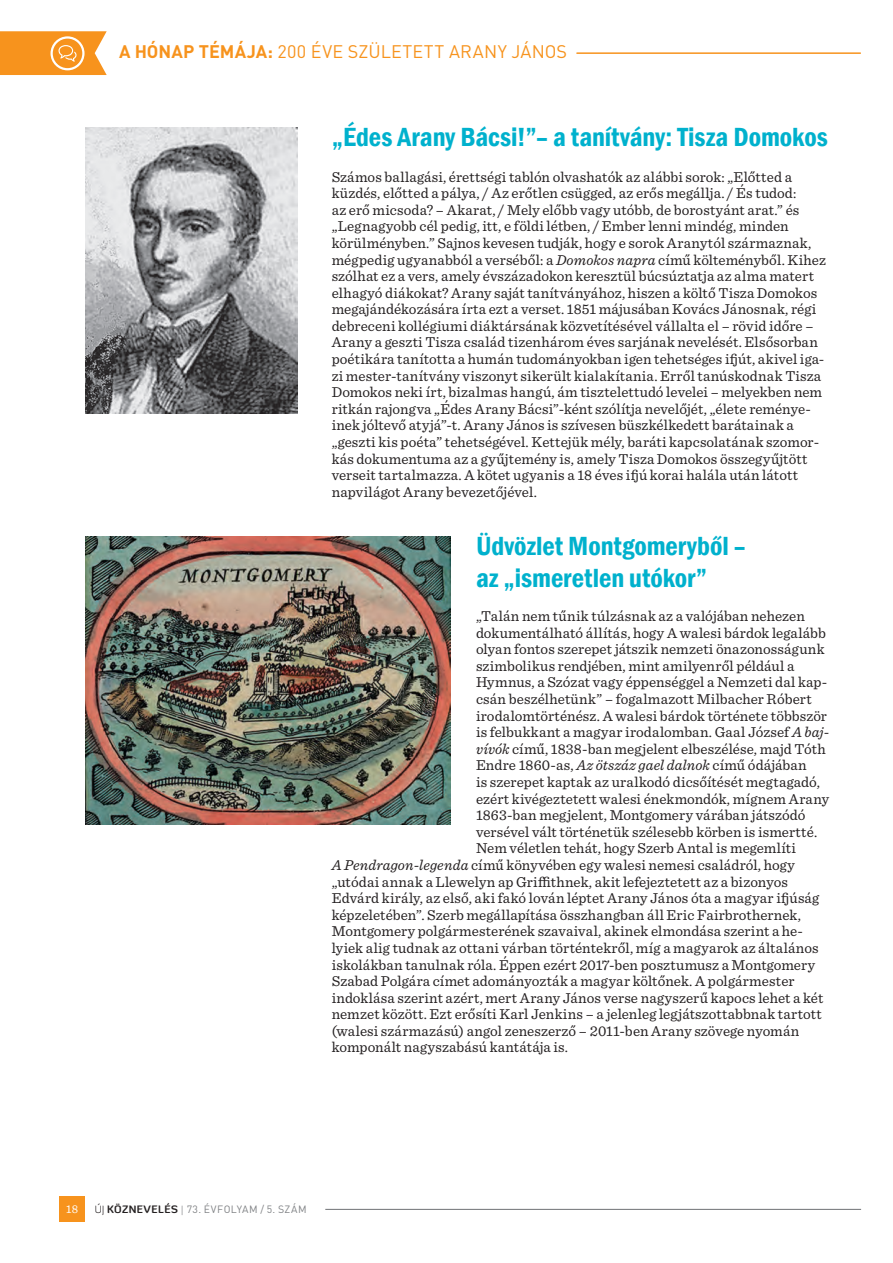
<style>
.page{position:relative;width:893px;height:1263px;background:#fff}
.page>*{position:absolute;margin:0;border:0;box-sizing:border-box;transform-origin:0 0}
.Alcím_cikk{font:600 condensed 27px/32.4px "Franklin Gothic";letter-spacing:-.005em;color:#00b1cd}
.t1{font:18px "DIN Pro";letter-spacing:.02em;color:#f7931d}
.Body_text{font:15px/16.6px "Sentinel";letter-spacing:.005em;color:#231f20}
.t2{font:12px "Sentinel";color:#fff}
.t3{font:10.5px "DIN Pro";letter-spacing:.04em;color:#808285}
.s1{font-weight:700}
.s2{font-style:italic}
.s3{font-family:"Diavlo";font-weight:300;color:#231f20}
.s4{font-family:"Diavlo";font-weight:700;color:#231f20}
.s5{font-family:"Sentinel"}
</style>
<div class="page">
<div style="left:60px;top:1197px;width:25px;height:25px;background:#f7931d"></div>
<hr style="left:325px;top:1209px;width:536px;height:1px;background:#808285">
<svg style="left:0;top:31px;width:107px;height:44px;background:#f7a039"></svg>
<hr style="left:577px;top:52px;width:283px;height:2px;background:#f7931d">
<img style="left:85px;top:128px;width:213px;height:286px">
<img style="left:85px;top:536px;width:365px;height:288px">
<p class="t1" style="left:119px;top:40px;width:450px"><span class="s1">A HÓNAP TÉMÁJA:</span> 200 ÉVE SZÜLETETT ARANY JÁNOS</p>
<p class="Alcím_cikk" style="left:332px;top:121px;width:498px">„Édes Arany Bácsi!”– a tanítvány: Tisza Domokos</p>
<p class="Body_text" style="left:332px;top:167px;width:496px">Számos ballagási, érettségi tablón olvashatók az alábbi sorok: „Előtted a küzdés, előtted a pálya, / Az erőtlen csügged, az erős megállja. / És tudod:<br>az erő micsoda? – Akarat, / Mely előbb vagy utóbb, de borostyánt arat.” és „Legnagyobb cél pedig, itt, e földi létben, / Ember lenni mindég, minden körülményben.” Sajnos kevesen tudják, hogy e sorok Aranytól származnak, mégpedig ugyanabból a verséből: a <span class="s2">Domokos napra</span> című költeményből. Kihez szólhat ez a vers, amely évszázadokon keresztül búcsúztatja az alma matert elhagyó diákokat? Arany saját tanítványához, hiszen a költő Tisza Domokos megajándékozására írta ezt a verset. 1851 májusában Kovács Jánosnak, régi debreceni kollégiumi diáktársának közvetítésével vállalta el – rövid időre – Arany a geszti Tisza család tizenhárom éves sarjának nevelését. Elsősorban poétikára tanította a humán tudományokban igen tehetséges ifjút, akivel iga&shy;zi mester-tanítvány viszonyt sikerült kialakítania. Erről tanúskodnak Tisza Domokos neki írt, bizalmas hangú, ám tisztelettudó levelei – melyekben nem ritkán rajongva „Édes Arany Bácsi”-ként szólítja nevelőjét, „élete reménye&shy;inek jóltevő atyjá”-t. Arany János is szívesen büszkélkedett barátainak a „geszti kis poéta” tehetségével. Kettejük mély, baráti kapcsolatának szomor&shy;kás dokumentuma az a gyűjtemény is, amely Tisza Domokos összegyűjtött verseit tartalmazza. A kötet ugyanis a 18 éves ifjú korai halála után látott napvilágot Arany bevezetőjével.</p>
<p class="Alcím_cikk" style="left:476px;top:529px;width:271px">Üdvözlet Montgomeryből – az „ismeretlen utókor”</p>
<p class="Body_text" style="left:476px;top:607px;width:330px">„Talán nem tűnik túlzásnak az a valójában nehezen</p>
<p class="Body_text" style="left:476px;top:623px;width:351px">dokumentálható állítás, hogy A walesi bárdok legalább</p>
<p class="Body_text" style="left:476px;top:640px;width:350px">olyan fontos szerepet játszik nemzeti önazonosságunk</p>
<p class="Body_text" style="left:476px;top:657px;width:320px">szimbolikus rendjében, mint amilyenről például a</p>
<p class="Body_text" style="left:476px;top:673px;width:353px">Hymnus, a Szózat vagy éppenséggel a Nemzeti dal kap-</p>
<p class="Body_text" style="left:476px;top:690px;width:337px">csán beszélhetünk” – fogalmazott Milbacher Róbert</p>
<p class="Body_text" style="left:476px;top:706px;width:353px">irodalomtörténész. A walesi bárdok története többször</p>
<p class="Body_text" style="left:476px;top:723px;width:355px">is felbukkant a magyar irodalomban. Gaal József <span class="s2">A baj-</span></p>
<p class="Body_text" style="left:476px;top:739px;width:351px"><span class="s2">vívók</span> című, 1838-ban megjelent elbeszélése, majd Tóth</p>
<p class="Body_text" style="left:476px;top:756px;width:332px">Endre 1860-as, <span class="s2">Az ötszáz gael dalnok</span> című ódájában</p>
<p class="Body_text" style="left:476px;top:773px;width:345px">is szerepet kaptak az uralkodó dicsőítését megtagadó,</p>
<p class="Body_text" style="left:476px;top:789px;width:355px">ezért kivégeztetett walesi énekmondók, mígnem Arany</p>
<p class="Body_text" style="left:476px;top:806px;width:331px">1863-ban megjelent, Montgomery várában játszódó</p>
<p class="Body_text" style="left:476px;top:822px;width:343px">versével vált történetük szélesebb körben is ismertté.</p>
<p class="Body_text" style="left:476px;top:839px;width:321px">Nem véletlen tehát, hogy Szerb Antal is megemlíti</p>
<p class="Body_text" style="left:332px;top:856px;width:465px"><span class="s2">A Pendragon-legenda</span> című könyvében egy walesi nemesi családról, hogy</p>
<p class="Body_text" style="left:332px;top:872px;width:458px">„utódai annak a Llewelyn ap Griffithnek, akit lefejeztetett az a bizonyos</p>
<p class="Body_text" style="left:332px;top:889px;width:489px">Edvárd király, az első, aki fakó lován léptet Arany János óta a magyar ifjúság</p>
<p class="Body_text" style="left:332px;top:905px;width:471px">képzeletében”. Szerb megállapítása összhangban áll Eric Fairbrothernek,</p>
<p class="Body_text" style="left:332px;top:922px;width:473px">Montgomery polgármesterének szavaival, akinek elmondása szerint a he-</p>
<p class="Body_text" style="left:332px;top:939px;width:488px">lyiek alig tudnak az ottani várban történtekről, míg a magyarok az általános</p>
<p class="Body_text" style="left:332px;top:955px;width:485px">iskolákban tanulnak róla. Éppen ezért 2017-ben posztumusz a Montgomery</p>
<p class="Body_text" style="left:332px;top:972px;width:464px">Szabad Polgára címet adományozták a magyar költőnek. A polgármester</p>
<p class="Body_text" style="left:332px;top:988px;width:493px">indoklása szerint azért, mert Arany János verse nagyszerű kapocs lehet a két</p>
<p class="Body_text" style="left:332px;top:1005px;width:492px">nemzet között. Ezt erősíti Karl Jenkins – a jelenleg legjátszottabbnak tartott</p>
<p class="Body_text" style="left:332px;top:1021px;width:469px">(walesi származású) angol zeneszerző – 2011-ben Arany szövege nyomán</p>
<p class="Body_text" style="left:332px;top:1038px;width:238px">komponált nagyszabású kantátája is.</p>
<p class="t2" style="left:66px;top:1200px;width:13px">18</p>
<p class="t3" style="left:95px;top:1202px;width:214px"><span class="s3">ÚJ</span> <span class="s4">KÖZNEVELÉS</span> <span class="s5">|</span> 73. ÉVFOLYAM / 5. SZÁM</p>
</div>
